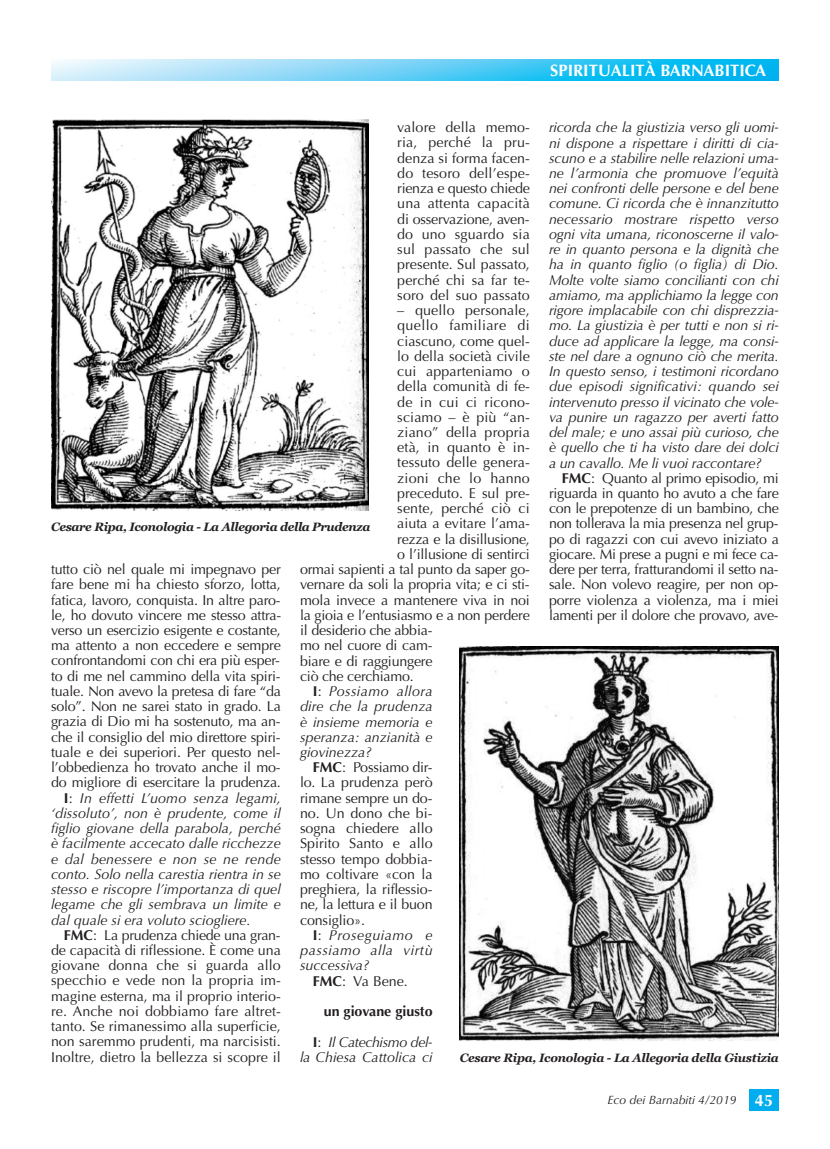
<style>
.page{position:relative;width:830px;height:1149px;background:#fff}
.page>*{position:absolute;margin:0;border:0;box-sizing:border-box;transform-origin:0 0}
.t1{font:700 16.5px "Optima";color:#fff}
.t2{font:14.25px/15.1px "Optima";letter-spacing:-.01em;color:#231f20;text-align:justify}
.t3{font:italic 14.25px/15.1px "Optima";color:#231f20;text-align:justify}
.t4{font:14.25px "Optima";letter-spacing:.01em;color:#231f20}
.t5{font:700 14.25px/30.5px "Optima";color:#231f20;text-align:right}
.t6{font:italic 14.25px "Optima";letter-spacing:.035em;color:#231f20}
.t7{font:14.25px "Optima";letter-spacing:.025em;color:#231f20}
.t8{font:italic 14.25px "Optima";letter-spacing:.03em;color:#231f20}
.t9{font:italic 700 12px "Georgia";letter-spacing:-.02em;color:#231f20}
.t10{font:italic 12px "Optima";color:#231f20}
.s1{font-weight:700;font-style:normal}
.s2{font-style:normal}
.s3{font-weight:700}
.s4{font-weight:400}
.s5{font-weight:400;font-style:italic}
.s6{font-weight:700;font-style:normal;font-size:16.5px;color:#fff}
</style>
<div class="page">
<svg style="left:51px;top:60px;width:727px;height:21px;background:#65d0f5"></svg>
<div style="left:748px;top:1089px;width:30px;height:21px;background:#00aeef"></div>
<img style="left:51px;top:119px;width:317px;height:391px">
<img style="left:459px;top:646px;width:319px;height:394px">
<p class="t1" style="left:550px;top:61px;width:217px">SPIRITUALITÀ BARNABITICA</p>
<p class="t2" style="left:397px;top:120px;width:134px">valore della memo&shy;ria, perché la pru&shy;denza si forma facen&shy;do tesoro dell’espe&shy;rienza e questo chiede una attenta capacità di osservazione, aven&shy;do uno sguardo sia sul passato che sul presente. Sul passato, perché chi sa far te&shy;soro del suo passato</p>
<p class="t4" style="left:397px;top:302px;width:134px">– quello personale,</p>
<p class="t7" style="left:397px;top:317px;width:134px">quello familiare di</p>
<p class="t2" style="left:397px;top:333px;width:134px">ciascuno, come quel-</p>
<p class="t2" style="left:397px;top:348px;width:134px">lo della società civile</p>
<p class="t4" style="left:397px;top:363px;width:134px">cui apparteniamo o</p>
<p class="t2" style="left:397px;top:379px;width:134px">della comunità di fe-</p>
<p class="t4" style="left:397px;top:393px;width:134px">de in cui ci ricono-</p>
<p class="t4" style="left:397px;top:408px;width:134px">sciamo – è più “an-</p>
<p class="t4" style="left:397px;top:424px;width:134px">ziano” della propria</p>
<p class="t4" style="left:397px;top:439px;width:134px">età, in quanto è in-</p>
<p class="t4" style="left:397px;top:454px;width:134px">tessuto delle genera-</p>
<p class="t4" style="left:397px;top:469px;width:134px">zioni che lo hanno</p>
<p class="t2" style="left:397px;top:485px;width:134px">preceduto. E sul pre-</p>
<p class="t4" style="left:397px;top:500px;width:134px">sente, perché ciò ci</p>
<p class="t2" style="left:397px;top:516px;width:134px">aiuta a evitare l’ama-</p>
<p class="t2" style="left:397px;top:531px;width:134px">rezza e la disillusione,</p>
<p class="t2" style="left:397px;top:546px;width:134px">o l’illusione di sentirci</p>
<p class="t2" style="left:300px;top:561px;width:231px">ormai sapienti a tal punto da saper go-</p>
<p class="t2" style="left:300px;top:577px;width:231px">vernare da soli la propria vita; e ci sti-</p>
<p class="t2" style="left:300px;top:592px;width:231px">mola invece a mantenere viva in noi</p>
<p class="t2" style="left:300px;top:607px;width:231px">la gioia e l’entusiasmo e a non perdere</p>
<p class="t2" style="left:300px;top:622px;width:134px">il desiderio che abbia-</p>
<p class="t2" style="left:300px;top:638px;width:134px">mo nel cuore di cam-</p>
<p class="t2" style="left:300px;top:653px;width:134px">biare e di raggiungere</p>
<p class="t2" style="left:300px;top:668px;width:115px">ciò che cerchiamo.</p>
<p class="t8" style="left:312px;top:682px;width:121px"><span class="s1">I</span><span class="s2">:</span> Possiamo allora</p>
<p class="t3" style="left:300px;top:698px;width:134px">dire che la prudenza</p>
<p class="t3" style="left:300px;top:714px;width:134px">è insieme memoria e</p>
<p class="t3" style="left:300px;top:729px;width:134px">speranza: anzianità e</p>
<p class="t3" style="left:300px;top:744px;width:73px">giovinezza?</p>
<p class="t2" style="left:312px;top:759px;width:121px"><span class="s3">FMC</span>: Possiamo dir-</p>
<p class="t2" style="left:300px;top:775px;width:134px">lo. La prudenza però</p>
<p class="t2" style="left:300px;top:790px;width:134px">rimane sempre un do-</p>
<p class="t2" style="left:300px;top:805px;width:134px">no. Un dono che bi-</p>
<p class="t2" style="left:300px;top:820px;width:134px">sogna chiedere allo</p>
<p class="t2" style="left:300px;top:836px;width:134px">Spirito Santo e allo</p>
<p class="t2" style="left:300px;top:851px;width:134px">stesso tempo dobbia-</p>
<p class="t2" style="left:300px;top:866px;width:134px">mo coltivare «con la</p>
<p class="t2" style="left:300px;top:881px;width:134px">preghiera, la riflessio-</p>
<p class="t2" style="left:300px;top:896px;width:134px">ne, la lettura e il buon</p>
<p class="t2" style="left:300px;top:912px;width:67px">consiglio».</p>
<p class="t6" style="left:312px;top:926px;width:121px"><span class="s1">I</span><span class="s2">:</span> Proseguiamo e</p>
<p class="t6" style="left:300px;top:941px;width:134px">passiamo alla virtù</p>
<p class="t3" style="left:300px;top:957px;width:71px">successiva?</p>
<p class="t2" style="left:312px;top:973px;width:97px"><span class="s3">FMC</span>: Va Bene.</p>
<p class="t5" style="left:312px;top:995px;width:121px">un giovane giusto<br>I<span class="s4">:</span> <span class="s5">Il Catechismo del-</span></p>
<p class="t3" style="left:300px;top:1049px;width:134px">la Chiesa Cattolica ci</p>
<p class="t3" style="left:548px;top:120px;width:231px">ricorda che la giustizia verso gli uomi&shy;ni dispone a rispettare i diritti di cia&shy;scuno e a stabilire nelle relazioni uma&shy;ne l’armonia che promuove l’equità nei confronti delle persone e del bene comune. Ci ricorda che è innanzitutto necessario mostrare rispetto verso ogni vita umana, riconoscerne il valo&shy;re in quanto persona e la dignità che ha in quanto figlio (o figlia) di Dio.<br>Molte volte siamo concilianti con chi amiamo, ma applichiamo la legge con rigore implacabile con chi disprezzia&shy;mo. La giustizia è per tutti e non si ri&shy;duce ad applicare la legge, ma consi&shy;ste nel dare a ognuno ciò che merita.<br>In questo senso, i testimoni ricordano due episodi significativi: quando sei intervenuto presso il vicinato che vole&shy;va punire un ragazzo per averti fatto del male; e uno assai più curioso, che è quello che ti ha visto dare dei dolci a un cavallo. Me li vuoi raccontare?</p>
<p class="t2" style="left:548px;top:470px;width:231px;text-indent:13px"><span class="s3">FMC</span>: Quanto al primo episodio, mi riguarda in quanto ho avuto a che fare con le prepotenze di un bambino, che non tollerava la mia presenza nel grup&shy;po di ragazzi con cui avevo iniziato a giocare. Mi prese a pugni e mi fece ca&shy;dere per terra, fratturandomi il setto na&shy;sale. Non volevo reagire, per non op&shy;porre violenza a violenza, ma i miei lamenti per il dolore che provavo, ave-</p>
<p class="t9" style="left:51px;top:519px;width:320px">Cesare Ripa, Iconologia - La Allegoria della Prudenza</p>
<p class="t2" style="left:51px;top:561px;width:231px">tutto ciò nel quale mi impegnavo per</p>
<p class="t2" style="left:51px;top:577px;width:231px">fare bene mi ha chiesto sforzo, lotta,</p>
<p class="t2" style="left:51px;top:592px;width:231px">fatica, lavoro, conquista. In altre paro-</p>
<p class="t2" style="left:51px;top:607px;width:231px">le, ho dovuto vincere me stesso attra-</p>
<p class="t2" style="left:51px;top:622px;width:231px">verso un esercizio esigente e costante,</p>
<p class="t2" style="left:51px;top:637px;width:231px">ma attento a non eccedere e sempre</p>
<p class="t2" style="left:51px;top:653px;width:230px">confrontandomi con chi era più esper-</p>
<p class="t2" style="left:51px;top:668px;width:231px">to di me nel cammino della vita spiri-</p>
<p class="t2" style="left:51px;top:683px;width:231px">tuale. Non avevo la pretesa di fare “da</p>
<p class="t2" style="left:51px;top:698px;width:231px">solo”. Non ne sarei stato in grado. La</p>
<p class="t2" style="left:51px;top:714px;width:231px">grazia di Dio mi ha sostenuto, ma an-</p>
<p class="t2" style="left:51px;top:729px;width:231px">che il consiglio del mio direttore spiri-</p>
<p class="t2" style="left:51px;top:744px;width:231px">tuale e dei superiori. Per questo nel-</p>
<p class="t2" style="left:51px;top:759px;width:231px">l’obbedienza ho trovato anche il mo-</p>
<p class="t2" style="left:51px;top:774px;width:231px">do migliore di esercitare la prudenza.</p>
<p class="t3" style="left:64px;top:790px;width:218px"><span class="s1">I</span><span class="s2">:</span> In effetti L’uomo senza legami,</p>
<p class="t3" style="left:51px;top:805px;width:231px">‘dissoluto’, non è prudente, come il</p>
<p class="t3" style="left:51px;top:820px;width:231px">figlio giovane della parabola, perché</p>
<p class="t3" style="left:51px;top:835px;width:231px">è facilmente accecato dalle ricchezze</p>
<p class="t3" style="left:51px;top:851px;width:231px">e dal benessere e non se ne rende</p>
<p class="t3" style="left:51px;top:866px;width:231px">conto. Solo nella carestia rientra in se</p>
<p class="t3" style="left:51px;top:881px;width:231px">stesso e riscopre l’importanza di quel</p>
<p class="t3" style="left:51px;top:896px;width:231px">legame che gli sembrava un limite e</p>
<p class="t3" style="left:51px;top:911px;width:201px">dal quale si era voluto sciogliere.</p>
<p class="t2" style="left:64px;top:927px;width:218px"><span class="s3">FMC</span>: La prudenza chiede una gran-</p>
<p class="t2" style="left:51px;top:942px;width:231px">de capacità di riflessione. È come una</p>
<p class="t4" style="left:51px;top:956px;width:231px">giovane donna che si guarda allo</p>
<p class="t4" style="left:51px;top:972px;width:231px">specchio e vede non la propria im-</p>
<p class="t2" style="left:51px;top:988px;width:231px">magine esterna, ma il proprio interio-</p>
<p class="t4" style="left:51px;top:1002px;width:231px">re. Anche noi dobbiamo fare altret-</p>
<p class="t2" style="left:51px;top:1018px;width:231px">tanto. Se rimanessimo alla superficie,</p>
<p class="t2" style="left:51px;top:1033px;width:231px">non saremmo prudenti, ma narcisisti.</p>
<p class="t2" style="left:51px;top:1049px;width:231px">Inoltre, dietro la bellezza si scopre il</p>
<p class="t9" style="left:459px;top:1050px;width:320px">Cesare Ripa, Iconologia - La Allegoria della Giustizia</p>
<p class="t10" style="left:607px;top:1092px;width:167px">Eco dei Barnabiti 4/2019 <span class="s6">45</span></p>
</div>
